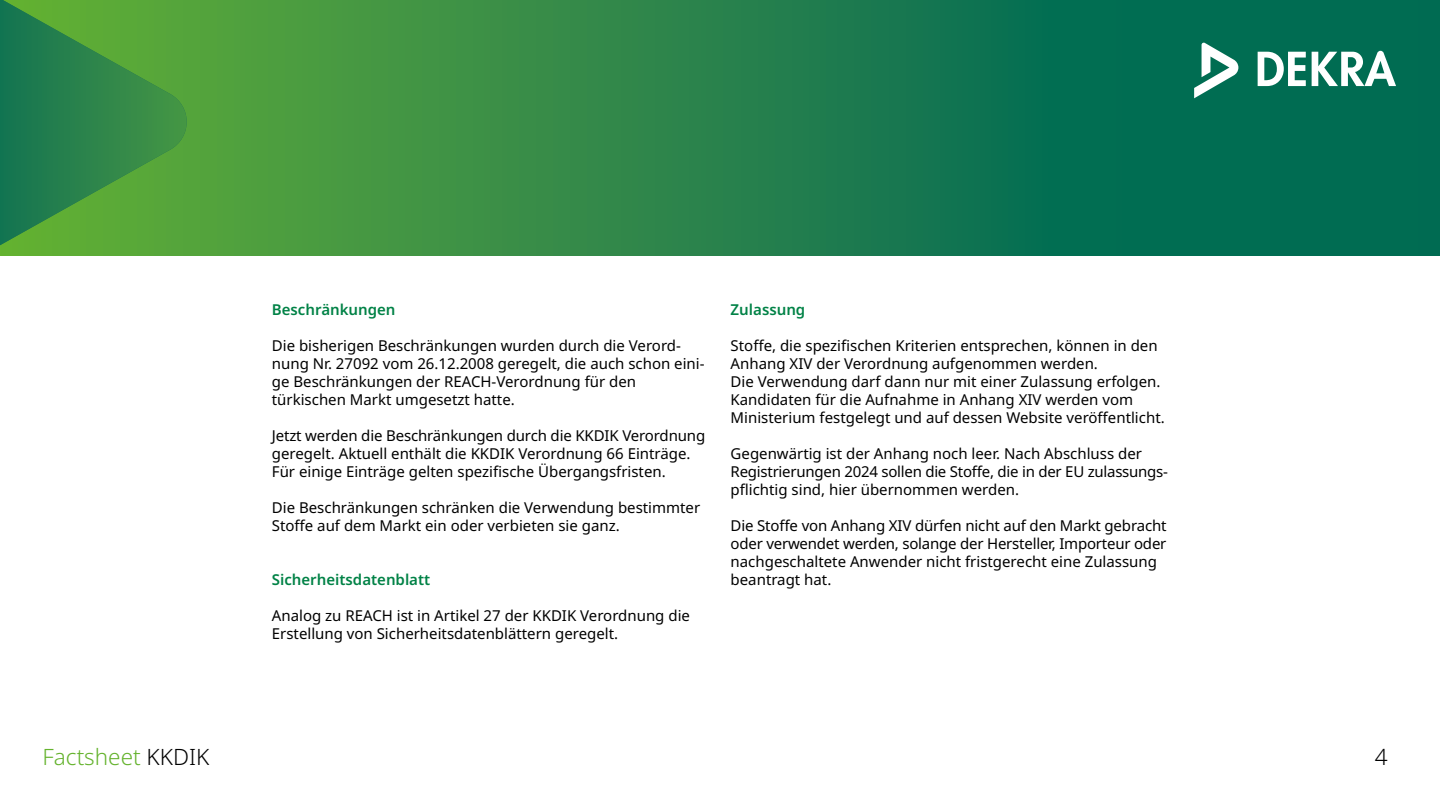
<style>
.page{position:relative;width:1440px;height:810px;background:#fff}
.page>*{position:absolute;margin:0;border:0;box-sizing:border-box;transform-origin:0 0}
.t1{font:300 22.5px "Noto Sans";color:#65b32e}
.t2{font:300 22.5px "Noto Sans";color:#000}
.t3{font:15px/18px "Noto Sans";color:#000}
.t4{font:600 15px "Noto Sans";color:#008246}
.s1{color:#000}
</style>
<div class="page">
<svg style="left:192px;top:0;width:1248px;height:255px"></svg>
<div style="left:0;top:245px;width:192px;height:11px;background:#5cab36"></div>
<svg style="left:0;top:0;width:192px;height:245px"></svg>
<svg style="left:1258px;top:52px;width:48px;height:34px"></svg>
<svg style="left:1312px;top:51px;width:84px;height:35px"></svg>
<svg style="left:1194px;top:43px;width:44px;height:55px"></svg>
<p class="t4" style="left:272px;top:301px;width:125px">Beschränkungen</p>
<p class="t3" style="left:272px;top:337px;width:434px">Die bisherigen Beschränkungen wurden durch die Verord&shy;nung Nr. 27092 vom 26.12.2008 geregelt, die auch schon eini&shy;ge Beschränkungen der REACH-Verordnung für den türkischen Markt umgesetzt hatte.</p>
<p class="t3" style="left:272px;top:427px;width:435px">Jetzt werden die Beschränkungen durch die KKDIK Verordnung geregelt. Aktuell enthält die KKDIK Verordnung 66 Einträge.<br>Für einige Einträge gelten spezifische Übergangsfristen.</p>
<p class="t3" style="left:272px;top:499px;width:430px">Die Beschränkungen schränken die Verwendung bestimmter<br>Stoffe auf dem Markt ein oder verbieten sie ganz.</p>
<p class="t4" style="left:272px;top:571px;width:160px">Sicherheitsdatenblatt</p>
<p class="t3" style="left:272px;top:607px;width:420px">Analog zu REACH ist in Artikel 27 der KKDIK Verordnung die<br>Erstellung von Sicherheitsdatenblättern geregelt.</p>
<p class="t4" style="left:731px;top:301px;width:76px">Zulassung</p>
<p class="t3" style="left:731px;top:337px;width:436px">Stoffe, die spezifischen Kriterien entsprechen, können in den Anhang XIV der Verordnung aufgenommen werden.<br>Die Verwendung darf dann nur mit einer Zulassung erfolgen.<br>Kandidaten für die Aufnahme in Anhang XIV werden vom Ministerium festgelegt und auf dessen Website veröffentlicht.</p>
<p class="t3" style="left:731px;top:445px;width:439px">Gegenwärtig ist der Anhang noch leer. Nach Abschluss der<br>Registrierungen 2024 sollen die Stoffe, die in der EU zulassungs&shy;pflichtig sind, hier übernommen werden.</p>
<p class="t3" style="left:731px;top:517px;width:437px">Die Stoffe von Anhang XIV dürfen nicht auf den Markt gebracht oder verwendet werden, solange der Hersteller, Importeur oder nachgeschaltete Anwender nicht fristgerecht eine Zulassung beantragt hat.</p>
<h1 class="t1" style="left:43px;top:744px;width:168px">Factsheet <span class="s1">KKDIK</span></h1>
<h1 class="t2" style="left:1375px;top:744px;width:14px">4</h1>
</div>
